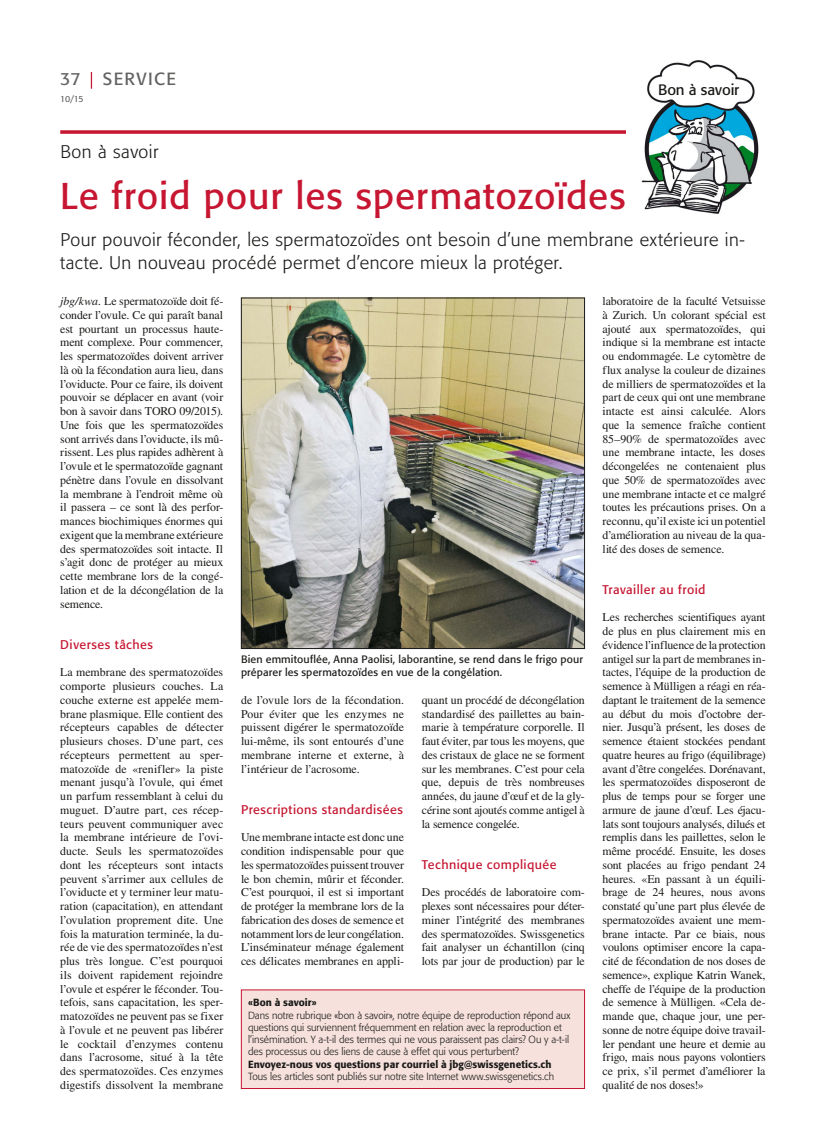
<style>
.page{position:relative;width:833px;height:1134px;background:#fff}
.page>*{position:absolute;margin:0;border:0;box-sizing:border-box;transform-origin:0 0}
.t1{font:36.88px "Formata";letter-spacing:.02em;color:#c61631}
.t2{font:300 18.12px/22.5px "Formata";letter-spacing:.025em;color:#1a1a18}
.t3{font:17.5px "Formata";letter-spacing:.08em;color:#636362}
.t4{font:15px "Formata";letter-spacing:-.01em;color:#1a1a18}
.t5{font:12.5px "Formata";letter-spacing:.035em;color:#c61631}
.t6{font:11.88px/13.8px "Times LT Std";letter-spacing:-.005em;color:#1a1a18;text-align:justify}
.t7{font:10.62px/13.8px "Formata";letter-spacing:.01em;color:#1a1a18}
.t8{font:300 10.25px/12.2px "Formata";color:#1a1a18}
.t9{font:500 10.25px "Formata";letter-spacing:.005em;color:#1a1a18}
.t10{font:8.75px "Formata";color:#636362}
.s1{font-style:italic}
</style>
<div class="page">
<svg style="left:91px;top:72px;width:1px;height:17px"></svg>
<svg style="left:60px;top:130px;width:566px;height:4px;background:#cc3048"></svg>
<img style="left:641px;top:60px;width:118px;height:154px">
<div style="left:241px;top:990px;width:343px;height:98px;background:#f6e1dc"></div>
<div style="left:241px;top:989px;width:344px;height:100px;border:1px solid #c61631"></div>
<img style="left:243px;top:300px;width:340px;height:347px">
<div style="left:241px;top:298px;width:344px;height:351px;border:1px solid #1a1a18"></div>
<h3 class="t3" style="left:60px;top:68px;width:22px">37</h3>
<h3 class="t3" style="left:103px;top:68px;width:75px">SERVICE</h3>
<p class="t10" style="left:60px;top:94px;width:25px">10/15</p>
<p class="t4" style="left:658px;top:81px;width:83px">Bon à savoir</p>
<h2 class="t2" style="left:60px;top:140px;width:99px">Bon à savoir</h2>
<h1 class="t1" style="left:60px;top:173px;width:567px">Le froid pour les spermatozoïdes</h1>
<h2 class="t2" style="left:60px;top:229px;width:686px">Pour pouvoir féconder, les spermatozoïdes ont besoin d’une membrane extérieure in&shy;tacte. Un nouveau procédé permet d’encore mieux la protéger.</h2>
<p class="t6" style="left:60px;top:294px;width:164px"><span class="s1">jbg/kwa.</span> Le spermatozoïde doit fé&shy;conder l’ovule. Ce qui paraît banal est pourtant un processus haute&shy;ment complexe. Pour commencer, les spermatozoïdes doivent arriver là où la fécondation aura lieu, dans l’oviducte. Pour ce faire, ils doivent pouvoir se déplacer en avant (voir bon à savoir dans TORO 09/2015).<br>Une fois que les spermatozoïdes sont arrivés dans l’oviducte, ils mû&shy;rissent. Les plus rapides adhèrent à l’ovule et le spermatozoïde gagnant pénètre dans l’ovule en dissolvant la membrane à l’endroit même où il passera – ce sont là des perfor&shy;mances biochimiques énormes qui exigent que la membrane extérieure des spermatozoïdes soit intacte. Il s’agit donc de protéger au mieux cette membrane lors de la congé&shy;lation et de la décongélation de la semence.</p>
<p class="t5" style="left:60px;top:637px;width:94px">Diverses tâches</p>
<p class="t6" style="left:60px;top:665px;width:165px">La membrane des spermatozoïdes comporte plusieurs couches. La couche externe est appelée mem&shy;brane plasmique. Elle contient des récepteurs capables de détecter plusieurs choses. D’une part, ces récepteurs permettent au sper&shy;matozoïde de «renifler» la piste menant jusqu’à l’ovule, qui émet un parfum ressemblant à celui du muguet. D’autre part, ces récep&shy;teurs peuvent communiquer avec la membrane intérieure de l’ovi&shy;ducte. Seuls les spermatozoïdes dont les récepteurs sont intacts peuvent s’arrimer aux cellules de l’oviducte et y terminer leur matu&shy;ration (capacitation), en attendant l’ovulation proprement dite. Une fois la maturation terminée, la du&shy;rée de vie des spermatozoïdes n’est plus très longue. C’est pourquoi ils doivent rapidement rejoindre l’ovule et espérer le féconder. Tou&shy;tefois, sans capacitation, les sper&shy;matozoïdes ne peuvent pas se fixer à l’ovule et ne peuvent pas libérer le cocktail d’enzymes contenu dans l’acrosome, situé à la tête des spermatozoïdes. Ces enzymes digestifs dissolvent la membrane</p>
<p class="t6" style="left:602px;top:294px;width:165px">laboratoire de la faculté Vetsuisse à Zurich. Un colorant spécial est ajouté aux spermatozoïdes, qui indique si la membrane est intacte ou endommagée. Le cytomètre de flux analyse la couleur de dizaines de milliers de spermatozoïdes et la part de ceux qui ont une membrane intacte est ainsi calculée. Alors que la semence fraîche contient 85–90% de spermatozoïdes avec une membrane intacte, les doses décongelées ne contenaient plus que 50% de spermatozoïdes avec une membrane intacte et ce malgré toutes les précautions prises. On a reconnu, qu’il existe ici un potentiel d’amélioration au niveau de la qua&shy;lité des doses de semence.</p>
<p class="t5" style="left:602px;top:582px;width:104px">Travailler au froid</p>
<p class="t6" style="left:602px;top:610px;width:165px">Les recherches scientifiques ayant de plus en plus clairement mis en évidence l’influence de la protection antigel sur la part de membranes in&shy;tactes, l’équipe de la production de semence à Mülligen a réagi en réa&shy;daptant le traitement de la semence au début du mois d’octobre der&shy;nier. Jusqu’à présent, les doses de semence étaient stockées pendant quatre heures au frigo (équilibrage) avant d’être congelées. Dorénavant, les spermatozoïdes disposeront de plus de temps pour se forger une armure de jaune d’œuf. Les éjacu&shy;lats sont toujours analysés, dilués et remplis dans les paillettes, selon le même procédé. Ensuite, les doses sont placées au frigo pendant 24 heures. «En passant à un équili&shy;brage de 24 heures, nous avons constaté qu’une part plus élevée de spermatozoïdes avaient une mem&shy;brane intacte. Par ce biais, nous voulons optimiser encore la capa&shy;cité de fécondation de nos doses de semence», explique Katrin Wanek, cheffe de l’équipe de la production de semence à Mülligen. «Cela de&shy;mande que, chaque jour, une per&shy;sonne de notre équipe doive travail&shy;ler pendant une heure et demie au frigo, mais nous payons volontiers ce prix, s’il permet d’améliorer la qualité de nos doses!»</p>
<p class="t7" style="left:241px;top:652px;width:343px">Bien emmitouflée, Anna Paolisi, laborantine, se rend dans le frigo pour préparer les spermatozoïdes en vue de la congélation.</p>
<p class="t6" style="left:422px;top:693px;width:165px">quant un procédé de décongélation standardisé des paillettes au bain&shy;marie à température corporelle. Il faut éviter, par tous les moyens, que des cristaux de glace ne se forment sur les membranes. C’est pour cela que, depuis de très nombreuses années, du jaune d’œuf et de la gly&shy;cérine sont ajoutés comme antigel à la semence congelée.</p>
<p class="t5" style="left:422px;top:857px;width:136px">Technique compliquée</p>
<p class="t6" style="left:422px;top:885px;width:164px">Des procédés de laboratoire com&shy;plexes sont nécessaires pour déter&shy;miner l’intégrité des membranes des spermatozoïdes. Swissgenetics fait analyser un échantillon (cinq lots par jour de production) par le</p>
<p class="t6" style="left:241px;top:693px;width:165px">de l’ovule lors de la fécondation.<br>Pour éviter que les enzymes ne puissent digérer le spermatozoïde lui-même, ils sont entourés d’une membrane interne et externe, à l’intérieur de l’acrosome.</p>
<p class="t5" style="left:241px;top:802px;width:163px">Prescriptions standardisées</p>
<p class="t6" style="left:241px;top:830px;width:164px">Une membrane intacte est donc une condition indispensable pour que les spermatozoïdes puissent trouver le bon chemin, mûrir et féconder.<br>C’est pourquoi, il est si important de protéger la membrane lors de la fabrication des doses de semence et notamment lors de leur congélation.<br>L’inséminateur ménage également ces délicates membranes en appli-</p>
<p class="t9" style="left:248px;top:996px;width:70px">«Bon à savoir»</p>
<p class="t8" style="left:248px;top:1009px;width:324px">Dans notre rubrique «bon à savoir», notre équipe de reproduction répond aux questions qui surviennent fréquemment en relation avec la reproduction et l’insémination. Y a-t-il des termes qui ne vous paraissent pas clairs? Ou y a-t-il des processus ou des liens de cause à effet qui vous perturbent?</p>
<p class="t9" style="left:248px;top:1058px;width:305px">Envoyez-nous vos questions par courriel à jbg@swissgenetics.ch</p>
<p class="t8" style="left:248px;top:1070px;width:307px">Tous les articles sont publiés sur notre site Internet www.swissgenetics.ch</p>
</div>
